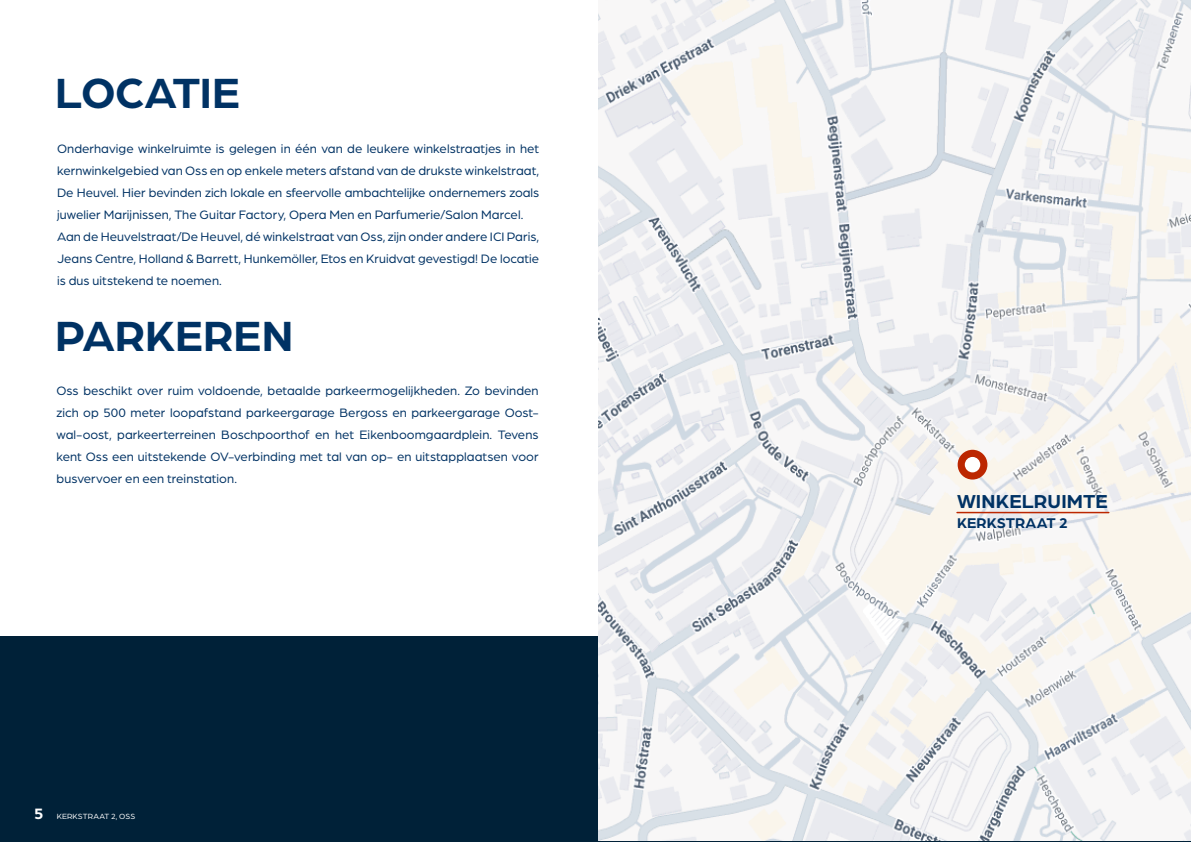
<style>
.page{position:relative;width:1191px;height:842px;background:#fff}
.page>*{position:absolute;margin:0;border:0;box-sizing:border-box;transform-origin:0 0}
.Koppen_groot_blauw{font:700 45px "Arboria";letter-spacing:-.005em;color:#003264}
.t1{font:700 20px "Arboria";letter-spacing:.005em;color:#003264}
.t2{font:700 15px "Arboria";letter-spacing:.005em;color:#003264}
.Broodtekst_blauw{font:13px/22px "Arboria";color:#003264;text-align:justify}
.t3{font:8px "Arboria";letter-spacing:.015em;color:#fff}
.s1{font-weight:700;font-size:16px}
</style>
<div class="page">
<div style="left:0;top:637px;width:1191px;height:205px;background:#002138"></div>
<img style="left:598px;top:0;width:593px;height:840px">
<hr style="left:957px;top:512px;width:151px;height:1px;background:#bc2701">
<div style="left:957px;top:450px;width:30px;height:30px;background:#bc2701;border-radius:50%"></div>
<div style="left:964px;top:457px;width:16px;height:15px;background:#fff;border-radius:50%"></div>
<p class="Koppen_groot_blauw" style="left:55px;top:62px;width:186px">LOCATIE</p>
<p class="Broodtekst_blauw" style="left:57px;top:137px;width:483px">Onderhavige winkelruimte is gelegen in één van de leukere winkelstraatjes in het kernwinkelgebied van Oss en op enkele meters afstand van de drukste winkelstraat, De Heuvel. Hier bevinden zich lokale en sfeervolle ambachtelijke ondernemers zoals juwelier Marijnissen, The Guitar Factory, Opera Men en Parfumerie/Salon Marcel.</p>
<p class="Broodtekst_blauw" style="left:57px;top:225px;width:483px">Aan de Heuvelstraat/De Heuvel, dé winkelstraat van Oss, zijn onder andere ICI Paris, Jeans Centre, Holland &amp; Barrett, Hunkemöller, Etos en Kruidvat gevestigd! De locatie is dus uitstekend te noemen.</p>
<p class="Koppen_groot_blauw" style="left:55px;top:305px;width:239px">PARKEREN</p>
<p class="Broodtekst_blauw" style="left:56px;top:379px;width:483px">Oss beschikt over ruim voldoende, betaalde parkeermogelijkheden. Zo bevinden zich op 500 meter loopafstand parkeergarage Bergoss en parkeergarage Oost&shy;wal-oost, parkeerterreinen Boschpoorthof en het Eikenboomgaardplein. Tevens kent Oss een uitstekende OV-verbinding met tal van op- en uitstapplaatsen voor busvervoer en een treinstation.</p>
<p class="t3" style="left:34px;top:811px;width:103px"><span class="s1">5</span> KERKSTRAAT 2, OSS</p>
<p class="t1" style="left:957px;top:487px;width:152px">WINKELRUIMTE</p>
<p class="t2" style="left:957px;top:512px;width:112px">KERKSTRAAT 2</p>
</div>
